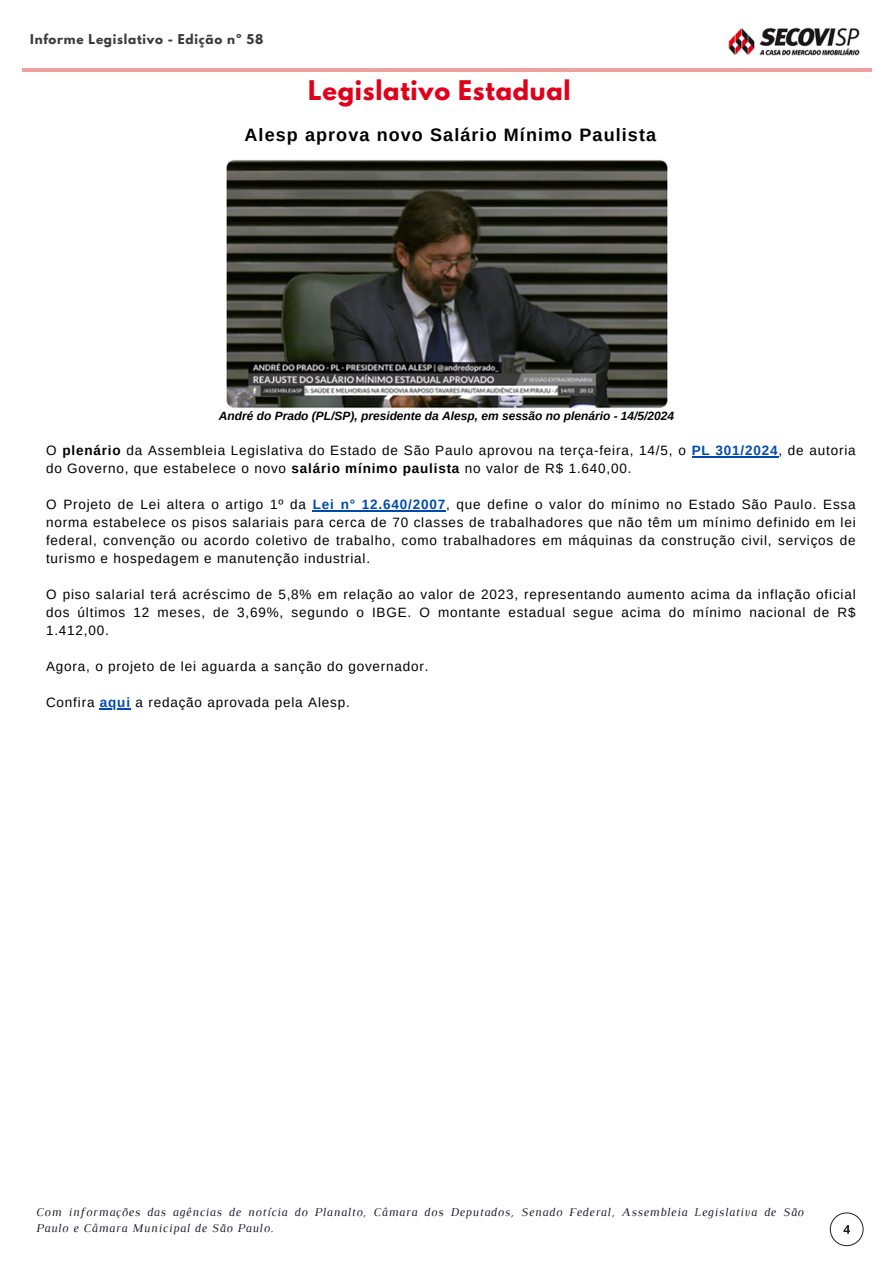
<style>
.page{position:relative;width:894px;height:1264px;background:#fff}
.page>*{position:absolute;margin:0;border:0;box-sizing:border-box;transform-origin:0 0}
.t1{font:700 24px "League Spartan";letter-spacing:.03em;color:#e1001a}
.t2{font:700 18px "Arimo";letter-spacing:.06em;color:#000}
.t3{font:13.5px/18px "Arimo";letter-spacing:.06em;color:#000;text-align:justify}
.t4{font:italic 12.15px/16.2px "Luthier";letter-spacing:.06em;color:#191829}
.t5{font:italic 700 12px "Arimo";color:#000}
.t6{font:700 12px "League Spartan";letter-spacing:.06em;color:#3b3d3a}
.s1{font-weight:700}
.s2{font-weight:700;color:#004aad}
</style>
<div class="page">
<hr style="left:22px;top:68px;width:849px;height:4px;background:#f09f9f">
<img style="left:728px;top:27px;width:132px;height:29px">
<svg style="left:829px;top:1212px;width:34px;height:34px"></svg>
<hr style="left:691px;top:456px;width:87px;height:1px;background:#004aad">
<hr style="left:313px;top:510px;width:133px;height:1px;background:#004aad">
<hr style="left:100px;top:708px;width:31px;height:1px;background:#004aad">
<img style="left:227px;top:160px;width:439px;height:248px">
<h3 class="t6" style="left:30px;top:33px;width:234px">Informe Legislativo - Edição nº 58</h3>
<h3 class="t1" style="left:308px;top:78px;width:264px">Legislativo Estadual</h3>
<p class="t2" style="left:244px;top:125px;width:413px">Alesp aprova novo Salário Mínimo Paulista</p>
<p class="t5" style="left:219px;top:409px;width:456px">André do Prado (PL/SP), presidente da Alesp, em sessão no plenário - 14/5/2024</p>
<p class="t3" style="left:46px;top:441px;width:810px">O <span class="s1">plenário</span> da Assembleia Legislativa do Estado de São Paulo aprovou na terça-feira, 14/5, o <span class="s2">PL 301/2024</span>, de autoria do Governo, que estabelece o novo <span class="s1">salário mínimo paulista</span> no valor de R$ 1.640,00.</p>
<p class="t3" style="left:46px;top:495px;width:810px">O Projeto de Lei altera o artigo 1º da <span class="s2">Lei n° 12.640/2007</span>, que define o valor do mínimo no Estado São Paulo. Essa norma estabelece os pisos salariais para cerca de 70 classes de trabalhadores que não têm um mínimo definido em lei federal, convenção ou acordo coletivo de trabalho, como trabalhadores em máquinas da construção civil, serviços de turismo e hospedagem e manutenção industrial.</p>
<h1 class="t3" style="left:46px;top:585px;width:810px">O piso salarial terá acréscimo de 5,8% em relação ao valor de 2023, representando aumento acima da inflação oficial dos últimos 12 meses, de 3,69%, segundo o IBGE. O montante estadual segue acima do mínimo nacional de R$ 1.412,00.</h1>
<p class="t3" style="left:46px;top:657px;width:384px">Agora, o projeto de lei aguarda a sanção do governador.</p>
<p class="t3" style="left:46px;top:693px;width:305px">Confira <span class="s2">aqui</span> a redação aprovada pela Alesp.</p>
<h3 class="t4" style="left:36px;top:1204px;width:769px">Com informações das agências de notícia do Planalto, Câmara dos Deputados, Senado Federal, Assembleia Legislativa de São<br>Paulo e Câmara Municipal de São Paulo.</h3>
</div>
